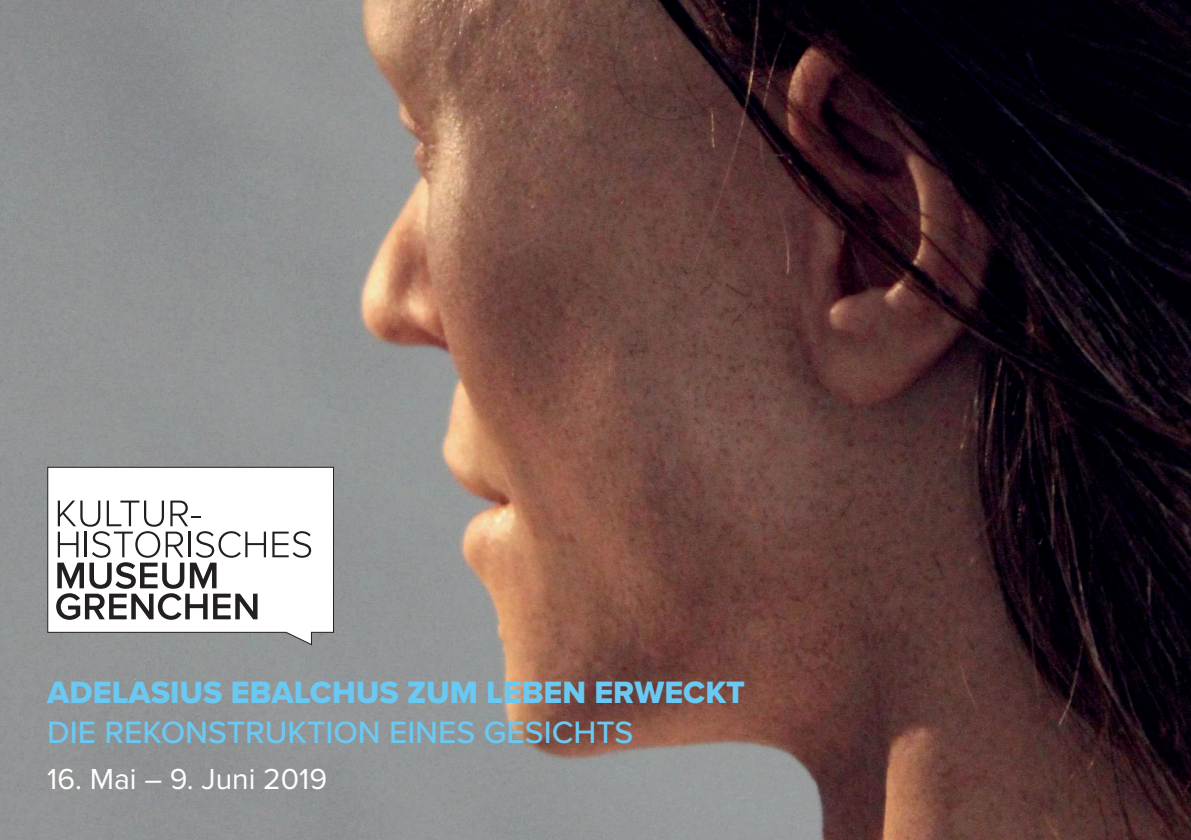
<style>
.page{position:relative;width:1191px;height:840px;background:#fff}
.page>*{position:absolute;margin:0;border:0;box-sizing:border-box;transform-origin:0 0}
.t1{font:32px "Proxima Nova Extrabld";color:#6ac9f2}
.t2{font:500 32px "Proxima Nova";color:#6ac9f2}
.t3{font:30px "Proxima Nova";color:#fff}
</style>
<div class="page">
<img style="left:0;top:0;width:1191px;height:839px">
<svg style="left:47px;top:466px;width:287px;height:179px"></svg>
<svg style="left:272px;top:531px;width:39px;height:26px"></svg>
<svg style="left:56px;top:500px;width:210px;height:119px"></svg>
<p class="t1" style="left:47px;top:668px;width:699px">ADELASIUS EBALCHUS ZUM LEBEN ERWECKT</p>
<p class="t2" style="left:47px;top:708px;width:588px">DIE REKONSTRUKTION EINES GESICHTS</p>
<p class="t3" style="left:47px;top:756px;width:281px">16. Mai – 9. Juni 2019</p>
</div>
